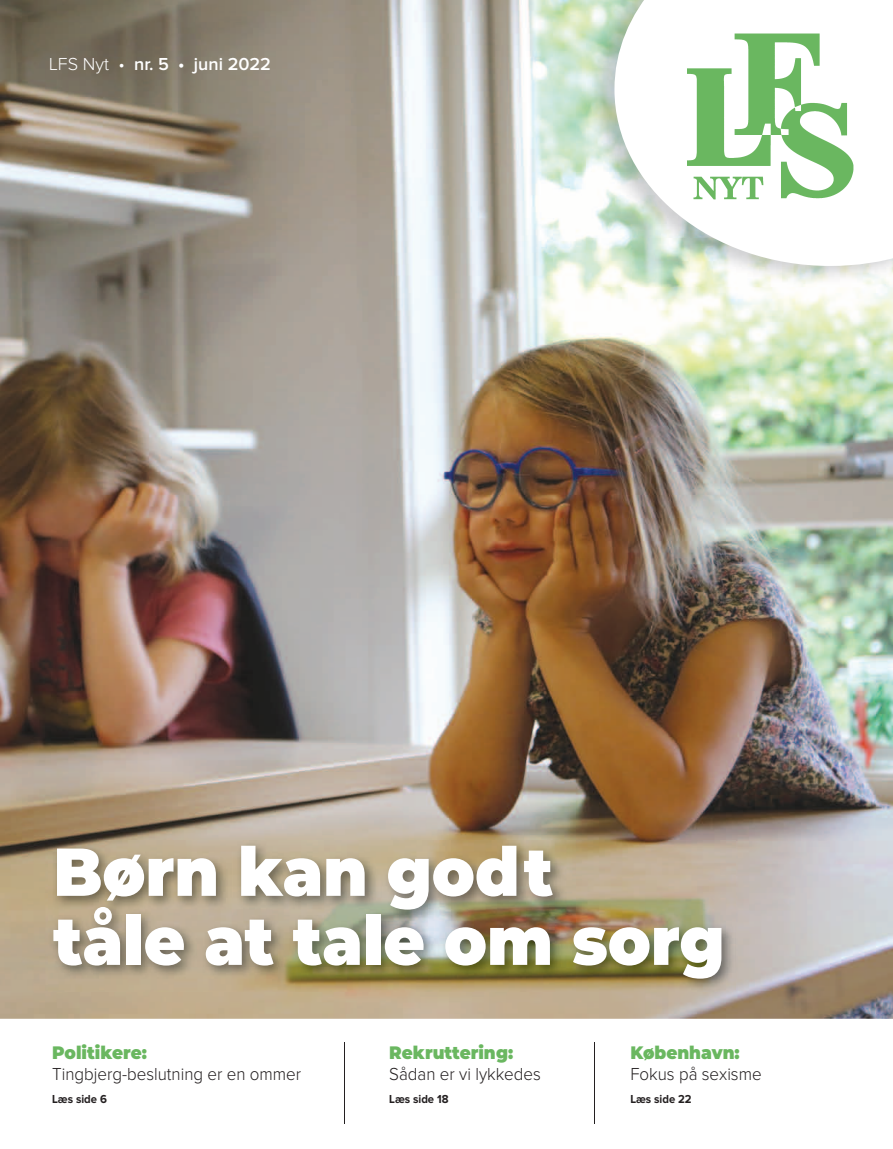
<style>
.page{position:relative;width:893px;height:1149px;background:#fff}
.page>*{position:absolute;margin:0;border:0;box-sizing:border-box;transform-origin:0 0}
.t1{font:900 67.5px/69px "Montserrat";color:#fff;scale:.94 1}
.t2{font:300 18px "Proxima Nova";color:#231f20;scale:.94 1}
.t3{font:900 18px "Montserrat";letter-spacing:-.01em;color:#6ab760;scale:.94 1}
.t4{font:600 18px "Proxima Nova";color:#fff}
.t5{font:700 12px "Proxima Nova";color:#231f20;scale:.94 1}
.s1{font-weight:300}
</style>
<div class="page">
<img style="left:0;top:0;width:893px;height:1018px">
<img style="left:587px;top:0;width:306px;height:286px">
<svg style="left:614px;top:0;width:279px;height:271px"></svg>
<img style="left:675px;top:21px;width:186px;height:190px">
<img style="left:678px;top:171px;width:98px;height:40px">
<hr style="left:344px;top:1042px;width:1px;height:81px;background:#231f20">
<hr style="left:594px;top:1042px;width:1px;height:81px;background:#231f20">
<img style="left:48px;top:840px;width:687px;height:151px">
<p class="t4" style="left:49px;top:55px;width:223px"><span class="s1">LFS Nyt •</span> nr. 5 • juni 2022</p>
<h1 class="t1" style="left:53px;top:832px;width:716px">børn kan godt<br>tåle at tale om sorg</h1>
<p class="t3" style="left:52px;top:1038px;width:102px">politikere:</p>
<p class="t2" style="left:52px;top:1065px;width:266px">Tingbjerg-beslutning er en ommer</p>
<p class="t5" style="left:52px;top:1092px;width:60px">Læs side 6</p>
<p class="t3" style="left:389px;top:1038px;width:133px">rekruttering:</p>
<p class="t2" style="left:389px;top:1064px;width:163px">Sådan er vi lykkedes</p>
<p class="t5" style="left:389px;top:1092px;width:65px">Læs side 18</p>
<p class="t3" style="left:630px;top:1038px;width:118px">københavn:</p>
<p class="t2" style="left:630px;top:1065px;width:141px">Fokus på sexisme</p>
<p class="t5" style="left:630px;top:1092px;width:67px">Læs side 22</p>
</div>
